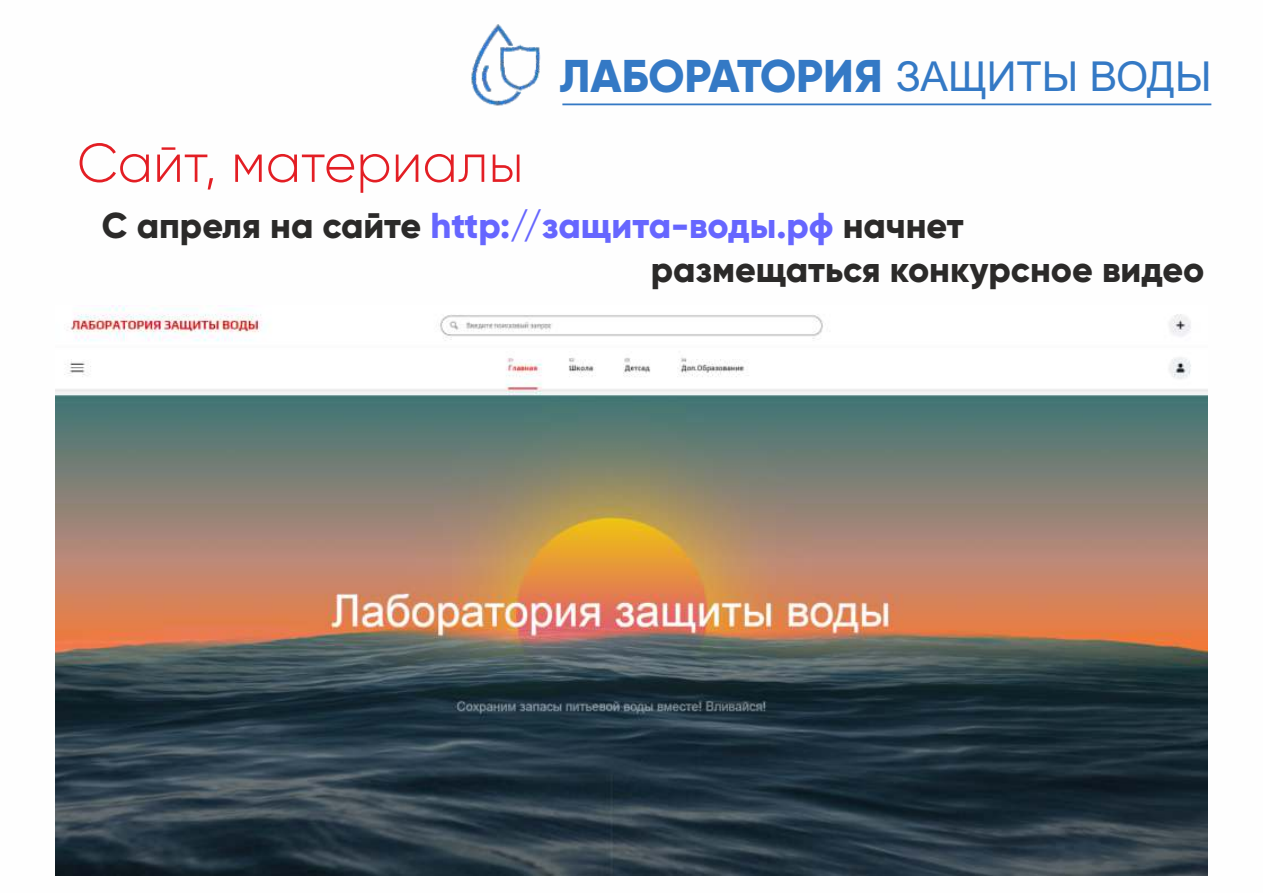
<style>
.page{position:relative;width:1263px;height:893px;background:#fff}
.page>*{position:absolute;margin:0;border:0;box-sizing:border-box;transform-origin:0 0}
.t1{font:300 54.6px "Gilroy";color:#e31e24}
.t2{font:800 45.9px "Gilroy";color:#3479c5}
.t3{font:800 36px/44.1px "Gilroy";color:#2b2a29}
.s1{font-family:"Arial";font-weight:400;font-size:41.25px}
.s2{color:#66f}
</style>
<div class="page">
<hr style="left:562px;top:103px;width:649px;height:2px;background:#3479c5">
<img style="left:471px;top:24px;width:70px;height:82px">
<img style="left:55px;top:305px;width:1152px;height:570px">
<p class="t2" style="left:560px;top:55px;width:653px">ЛАБОРАТОРИЯ <span class="s1">ЗАЩИТЫ ВОДЫ</span></p>
<h1 class="t1" style="left:77px;top:138px;width:448px">Сайт, материалы</h1>
<p class="t3" style="left:651px;top:205px;width:555px;text-indent:-549px">С апреля на сайте <span class="s2">http://защита-воды.рф</span> начнет<br>размещаться конкурсное видео</p>
</div>
